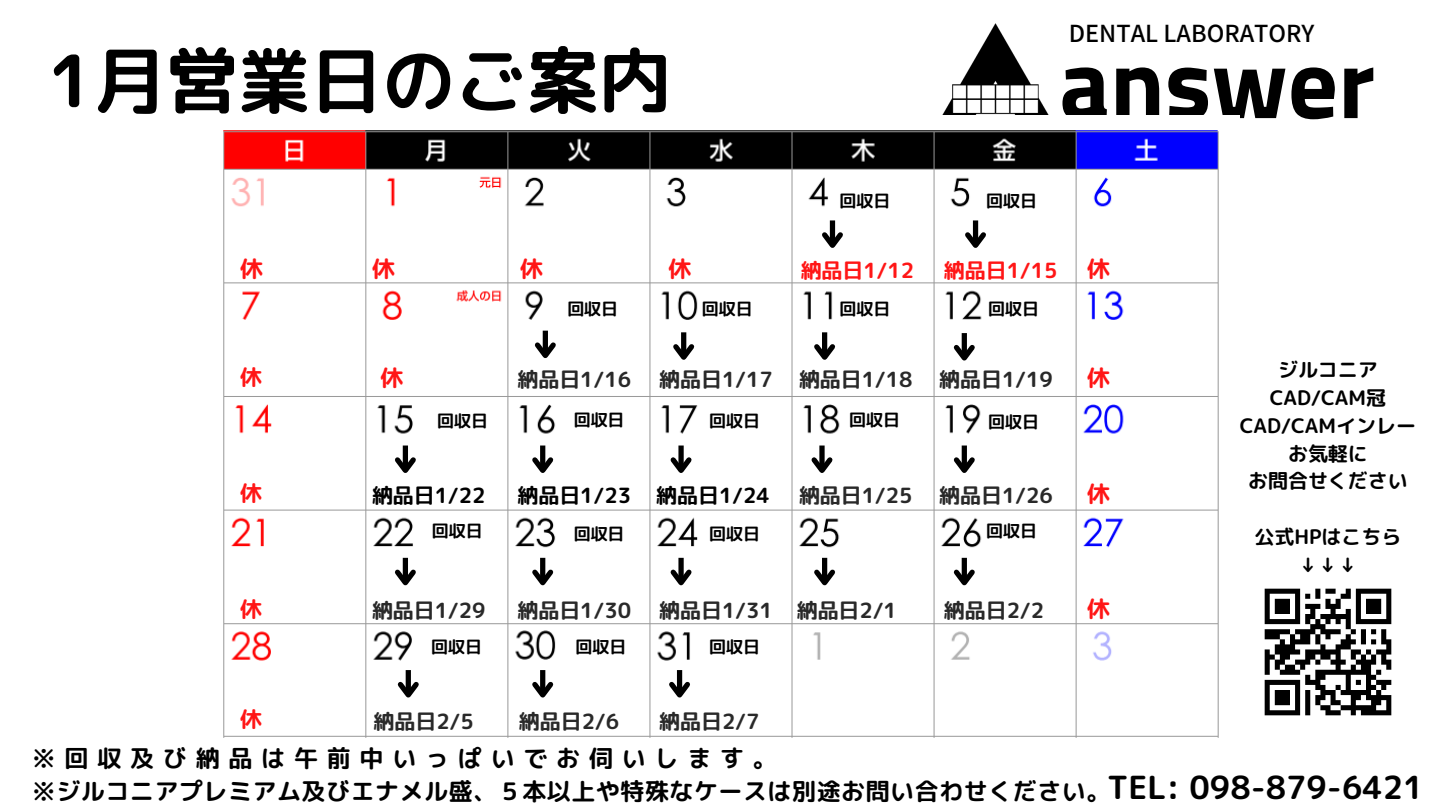
<style>
.page{position:relative;width:1440px;height:810px;background:#fff}
.page>*{position:absolute;margin:0;border:0;box-sizing:border-box;transform-origin:0 0}
.t1{font:700 98.9px "Cairo";color:#000}
.t2{font:72.2px "rounded mplus 1 p bold";color:#000}
.t3{font:31.9px "rounded mplus 1 p bold";color:#000}
.t4{font:24.1px "rounded mplus 1 p bold";letter-spacing:.02em;color:#000}
.t5{font:24.1px "rounded mplus 1 p bold";letter-spacing:.365em;color:#000}
.t6{font:500 23.4px "Noto Sans JP";color:#000}
.t7{font:23px "rounded mplus 1 p bold";color:#ff1616}
.t8{font:22px "rounded mplus 1 p bold";color:#ff1616}
.t9{font:21px "rounded mplus 1 p bold";color:#292929}
.t10{font:21px "rounded mplus 1 p bold";color:#000}
.t11{font:21px "rounded mplus 1 p bold";color:#ff1616}
.t12{font:20px "rounded mplus 1 p bold";color:#000}
.t13{font:17px "rounded mplus 1 p bold";color:#000}
</style>
<div class="page">
<img style="left:942px;top:23px;width:107px;height:92px">
<img style="left:223px;top:130px;width:996px;height:608px">
<div style="left:540px;top:558px;width:5px;height:25px;background:#000"></div>
<svg style="left:528px;top:565px;width:30px;height:26px"></svg>
<div style="left:678px;top:558px;width:6px;height:25px;background:#000"></div>
<svg style="left:666px;top:565px;width:30px;height:26px"></svg>
<div style="left:962px;top:558px;width:5px;height:25px;background:#000"></div>
<svg style="left:949px;top:565px;width:31px;height:26px"></svg>
<div style="left:406px;top:670px;width:5px;height:25px;background:#000"></div>
<svg style="left:393px;top:677px;width:31px;height:27px"></svg>
<div style="left:540px;top:670px;width:5px;height:25px;background:#000"></div>
<svg style="left:528px;top:677px;width:30px;height:27px"></svg>
<div style="left:677px;top:670px;width:5px;height:25px;background:#000"></div>
<svg style="left:664px;top:677px;width:31px;height:27px"></svg>
<div style="left:543px;top:331px;width:5px;height:25px;background:#000"></div>
<svg style="left:530px;top:338px;width:31px;height:26px"></svg>
<div style="left:681px;top:332px;width:5px;height:25px;background:#000"></div>
<svg style="left:668px;top:339px;width:31px;height:27px"></svg>
<div style="left:822px;top:332px;width:5px;height:25px;background:#000"></div>
<svg style="left:809px;top:339px;width:31px;height:27px"></svg>
<div style="left:962px;top:333px;width:5px;height:25px;background:#000"></div>
<svg style="left:949px;top:340px;width:31px;height:27px"></svg>
<img style="left:1264px;top:588px;width:128px;height:128px">
<div style="left:830px;top:220px;width:5px;height:25px;background:#000"></div>
<svg style="left:817px;top:227px;width:31px;height:27px"></svg>
<div style="left:962px;top:446px;width:5px;height:24px;background:#000"></div>
<svg style="left:949px;top:453px;width:31px;height:26px"></svg>
<div style="left:819px;top:446px;width:6px;height:24px;background:#000"></div>
<svg style="left:807px;top:453px;width:30px;height:26px"></svg>
<div style="left:678px;top:446px;width:6px;height:24px;background:#000"></div>
<svg style="left:666px;top:453px;width:30px;height:26px"></svg>
<div style="left:540px;top:446px;width:5px;height:24px;background:#000"></div>
<svg style="left:528px;top:453px;width:30px;height:26px"></svg>
<div style="left:403px;top:446px;width:5px;height:24px;background:#000"></div>
<svg style="left:390px;top:453px;width:31px;height:26px"></svg>
<div style="left:403px;top:558px;width:5px;height:25px;background:#000"></div>
<svg style="left:390px;top:565px;width:31px;height:26px"></svg>
<div style="left:973px;top:220px;width:5px;height:25px;background:#000"></div>
<svg style="left:960px;top:227px;width:31px;height:27px"></svg>
<div style="left:822px;top:558px;width:5px;height:25px;background:#000"></div>
<svg style="left:809px;top:565px;width:31px;height:26px"></svg>
<p class="t6" style="left:1069px;top:14px;width:247px">DENTAL LABORATORY</p>
<p class="t2" style="left:48px;top:30px;width:625px">1月営業日のご案内</p>
<p class="t1" style="left:1060px;top:26px;width:317px">answer</p>
<p class="t13" style="left:839px;top:189px;width:52px">回収日</p>
<p class="t13" style="left:986px;top:189px;width:52px">回収日</p>
<p class="t7" style="left:240px;top:252px;width:24px">休</p>
<p class="t7" style="left:372px;top:252px;width:24px">休</p>
<p class="t7" style="left:520px;top:252px;width:24px">休</p>
<p class="t7" style="left:669px;top:252px;width:24px">休</p>
<p class="t11" style="left:801px;top:255px;width:115px">納品日1/12</p>
<p class="t11" style="left:944px;top:255px;width:115px">納品日1/15</p>
<p class="t7" style="left:1087px;top:252px;width:24px">休</p>
<p class="t13" style="left:567px;top:296px;width:52px">回収日</p>
<p class="t13" style="left:702px;top:296px;width:52px">回収日</p>
<p class="t13" style="left:839px;top:296px;width:52px">回収日</p>
<p class="t13" style="left:988px;top:296px;width:52px">回収日</p>
<p class="t8" style="left:240px;top:361px;width:23px">休</p>
<p class="t9" style="left:517px;top:364px;width:115px">納品日1/16</p>
<p class="t9" style="left:659px;top:364px;width:115px">納品日1/17</p>
<p class="t9" style="left:799px;top:364px;width:115px">納品日1/18</p>
<p class="t9" style="left:939px;top:364px;width:115px">納品日1/19</p>
<p class="t7" style="left:1087px;top:361px;width:24px">休</p>
<p class="t7" style="left:380px;top:361px;width:24px">休</p>
<p class="t13" style="left:437px;top:409px;width:52px">回収日</p>
<p class="t13" style="left:574px;top:407px;width:52px">回収日</p>
<p class="t13" style="left:709px;top:408px;width:52px">回収日</p>
<p class="t13" style="left:849px;top:407px;width:52px">回収日</p>
<p class="t13" style="left:988px;top:410px;width:52px">回収日</p>
<p class="t8" style="left:240px;top:478px;width:23px">休</p>
<p class="t10" style="left:372px;top:480px;width:115px">納品日1/22</p>
<p class="t10" style="left:517px;top:480px;width:115px">納品日1/23</p>
<p class="t10" style="left:656px;top:480px;width:115px">納品日1/24</p>
<p class="t9" style="left:799px;top:480px;width:115px">納品日1/25</p>
<p class="t9" style="left:939px;top:480px;width:115px">納品日1/26</p>
<p class="t7" style="left:1087px;top:477px;width:24px">休</p>
<p class="t13" style="left:432px;top:519px;width:52px">回収日</p>
<p class="t13" style="left:574px;top:521px;width:52px">回収日</p>
<p class="t13" style="left:709px;top:521px;width:52px">回収日</p>
<p class="t13" style="left:986px;top:519px;width:52px">回収日</p>
<p class="t8" style="left:240px;top:593px;width:23px">休</p>
<p class="t9" style="left:517px;top:596px;width:115px">納品日1/30</p>
<p class="t9" style="left:659px;top:596px;width:115px">納品日1/31</p>
<p class="t9" style="left:797px;top:596px;width:102px">納品日2/1</p>
<p class="t7" style="left:1087px;top:593px;width:24px">休</p>
<p class="t9" style="left:372px;top:596px;width:115px">納品日1/29</p>
<p class="t9" style="left:944px;top:596px;width:102px">納品日2/2</p>
<p class="t13" style="left:431px;top:635px;width:52px">回収日</p>
<p class="t13" style="left:576px;top:635px;width:52px">回収日</p>
<p class="t13" style="left:709px;top:635px;width:52px">回収日</p>
<p class="t8" style="left:240px;top:704px;width:23px">休</p>
<p class="t9" style="left:374px;top:706px;width:102px">納品日2/5</p>
<p class="t9" style="left:519px;top:706px;width:102px">納品日2/6</p>
<p class="t9" style="left:659px;top:706px;width:102px">納品日2/7</p>
<p class="t12" style="left:1278px;top:356px;width:101px">ジルコニア</p>
<p class="t12" style="left:1270px;top:384px;width:118px">CAD/CAM冠</p>
<p class="t12" style="left:1240px;top:411px;width:178px">CAD/CAMインレー</p>
<p class="t12" style="left:1288px;top:439px;width:81px">お気軽に</p>
<p class="t12" style="left:1248px;top:467px;width:161px">お問合せください</p>
<p class="t12" style="left:1254px;top:522px;width:149px">公式HPはこちら</p>
<p class="t12" style="left:1298px;top:550px;width:61px">↓↓↓</p>
<p class="t5" style="left:32px;top:741px;width:747px">※回収及び納品は午前中いっぱいでお伺いします。</p>
<p class="t4" style="left:32px;top:774px;width:1080px">※ジルコニアプレミアム及びエナメル盛、５本以上や特殊なケースは別途お問い合わせください。</p>
<p class="t3" style="left:1107px;top:765px;width:318px">TEL: 098-879-6421</p>
</div>
